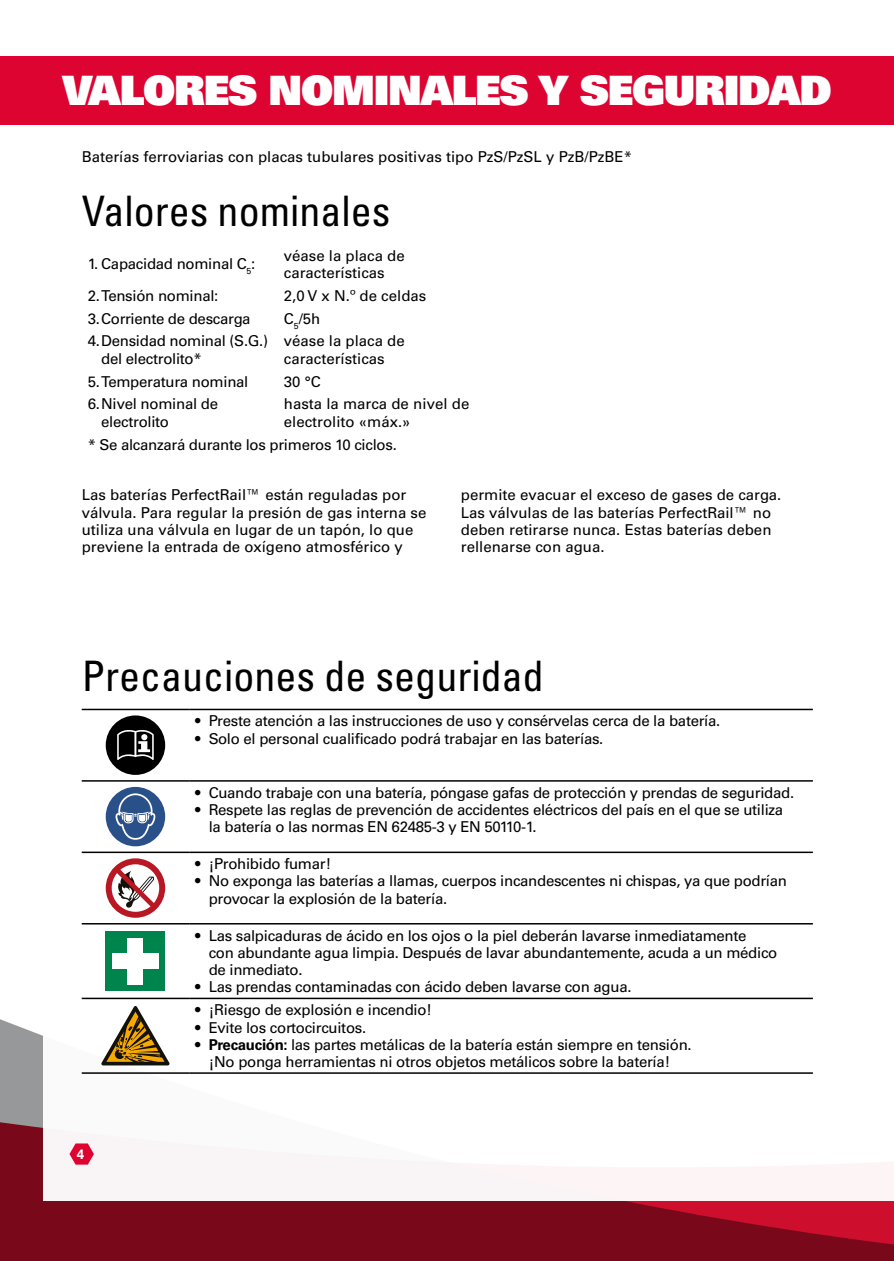
<style>
.page{position:relative;width:894px;height:1261px;background:#fff}
.page>*{position:absolute;margin:0;border:0;box-sizing:border-box;transform-origin:0 0}
.t1{font:condensed 42px "Univers LT Std";color:#000}
.t2{font:40.5px "Univers LT Std X Black";letter-spacing:-.03em;color:#fff}
.t3{font:15px/17.2px "Univers LT Std";letter-spacing:-.02em;color:#000}
.t4{font:15px/17.2px "Univers LT Std";color:#000}
.t5{font:700 13.5px "Univers LT Std";color:#fff}
.s1{font-weight:700}
</style>
<div class="page">
<svg style="left:0;top:1019px;width:893px;height:241px;background:#861729"></svg>
<div style="left:43px;top:911px;width:850px;height:289px;background:#fff"></div>
<svg style="left:69px;top:1143px;width:25px;height:21px"></svg>
<div style="left:0;top:56px;width:893px;height:68px;background:#dd0432"></div>
<hr style="left:82px;top:708px;width:107px;height:2px;background:#000">
<hr style="left:189px;top:708px;width:623px;height:2px;background:#000">
<hr style="left:82px;top:780px;width:107px;height:1px;background:#000">
<hr style="left:189px;top:780px;width:623px;height:1px;background:#000">
<hr style="left:82px;top:851px;width:107px;height:2px;background:#000">
<hr style="left:189px;top:851px;width:623px;height:2px;background:#000">
<hr style="left:82px;top:923px;width:107px;height:1px;background:#000">
<hr style="left:189px;top:923px;width:623px;height:1px;background:#000">
<hr style="left:82px;top:997px;width:107px;height:2px;background:#000">
<hr style="left:189px;top:997px;width:623px;height:2px;background:#000">
<hr style="left:82px;top:1072px;width:107px;height:1px;background:#000">
<hr style="left:189px;top:1072px;width:623px;height:1px;background:#000">
<div style="left:106px;top:715px;width:59px;height:60px;background:#000;border-radius:50%"></div>
<svg style="left:117px;top:730px;width:37px;height:30px"></svg>
<div style="left:106px;top:787px;width:59px;height:59px;background:#2a508a;border-radius:50%"></div>
<svg style="left:115px;top:793px;width:41px;height:46px"></svg>
<svg style="left:106px;top:858px;width:59px;height:59px"></svg>
<div style="left:106px;top:931px;width:59px;height:59px;background:#00844d"></div>
<div style="left:128px;top:937px;width:15px;height:47px;background:#fff"></div>
<div style="left:112px;top:953px;width:47px;height:15px;background:#fff"></div>
<svg style="left:101px;top:1006px;width:68px;height:59px"></svg>
<h2 class="t2" style="left:62px;top:64px;width:771px">VALORES NOMINALES Y SEGURIDAD</h2>
<p class="t4" style="left:82px;top:148px;width:551px">Baterías ferroviarias con placas tubulares positivas tipo PzS/PzSL y PzB/PzBE*</p>
<h1 class="t1" style="left:82px;top:185px;width:310px">Valores nominales</h1>
<p class="t3" style="left:88px;top:255px;width:169px">1. Capacidad nominal C<sub>5</sub>:</p>
<p class="t4" style="left:284px;top:247px;width:122px">véase la placa de características</p>
<p class="t3" style="left:88px;top:287px;width:132px">2.Tensión nominal:</p>
<p class="t4" style="left:284px;top:287px;width:144px">2,0 V x N.º de celdas</p>
<p class="t3" style="left:88px;top:310px;width:164px">3.Corriente de descarga</p>
<p class="t3" style="left:284px;top:310px;width:38px">C<sub>5</sub>/5h</p>
<p class="t3" style="left:101px;top:332px;width:168px;text-indent:-14px">4.Densidad nominal (S.G.) del electrolito*</p>
<p class="t4" style="left:284px;top:332px;width:122px">véase la placa de características</p>
<p class="t3" style="left:88px;top:373px;width:162px">5.Temperatura nominal</p>
<p class="t3" style="left:284px;top:373px;width:38px">30 °C</p>
<p class="t3" style="left:101px;top:395px;width:118px;text-indent:-13px">6.Nivel nominal de electrolito</p>
<p class="t4" style="left:284px;top:395px;width:187px">hasta la marca de nivel de electrolito «máx.»</p>
<p class="t3" style="left:88px;top:436px;width:310px">* Se alcanzará durante los primeros 10 ciclos.</p>
<p class="t4" style="left:82px;top:486px;width:346px">Las baterías PerfectRail™ están reguladas por válvula. Para regular la presión de gas interna se utiliza una válvula en lugar de un tapón, lo que previene la entrada de oxígeno atmosférico y</p>
<p class="t4" style="left:460px;top:486px;width:322px">permite evacuar el exceso de gases de carga.<br>Las válvulas de las baterías PerfectRail™ no deben retirarse nunca. Estas baterías deben rellenarse con agua.</p>
<h1 class="t1" style="left:82px;top:650px;width:463px">Precauciones de seguridad</h1>
<p class="t3" style="left:195px;top:712px;width:526px">• Preste atención a las instrucciones de uso y consérvelas cerca de la batería.</p>
<p class="t3" style="left:195px;top:729px;width:409px">• Solo el personal cualificado podrá trabajar en las baterías.</p>
<p class="t5" style="left:77px;top:1146px;width:9px">4</p>
<p class="t3" style="left:195px;top:784px;width:600px">• Cuando trabaje con una batería, póngase gafas de protección y prendas de seguridad.</p>
<p class="t3" style="left:209px;top:801px;width:576px;text-indent:-14px">• Respete las reglas de prevención de accidentes eléctricos del país en el que se utiliza la batería o las normas EN 62485-3 y EN 50110-1.</p>
<p class="t3" style="left:195px;top:855px;width:137px">• ¡Prohibido fumar!</p>
<p class="t3" style="left:208px;top:872px;width:579px;text-indent:-14px">• No exponga las baterías a llamas, cuerpos incandescentes ni chispas, ya que podrían provocar la explosión de la batería.</p>
<p class="t3" style="left:209px;top:926px;width:570px;text-indent:-14px">• Las salpicaduras de ácido en los ojos o la piel deberán lavarse inmediatamente<br>con abundante agua limpia. Después de lavar abundantemente, acuda a un médico de inmediato.</p>
<p class="t3" style="left:195px;top:978px;width:437px">• Las prendas contaminadas con ácido deben lavarse con agua.</p>
<p class="t3" style="left:195px;top:1001px;width:238px">• ¡Riesgo de explosión e incendio!</p>
<p class="t3" style="left:195px;top:1018px;width:172px">• Evite los cortocircuitos.</p>
<p class="t3" style="left:195px;top:1035px;width:498px;text-align:center"><span class="s1">• Precaución:</span> las partes metálicas de la batería están siempre en tensión. ¡No ponga herramientas ni otros objetos metálicos sobre la batería!</p>
</div>
